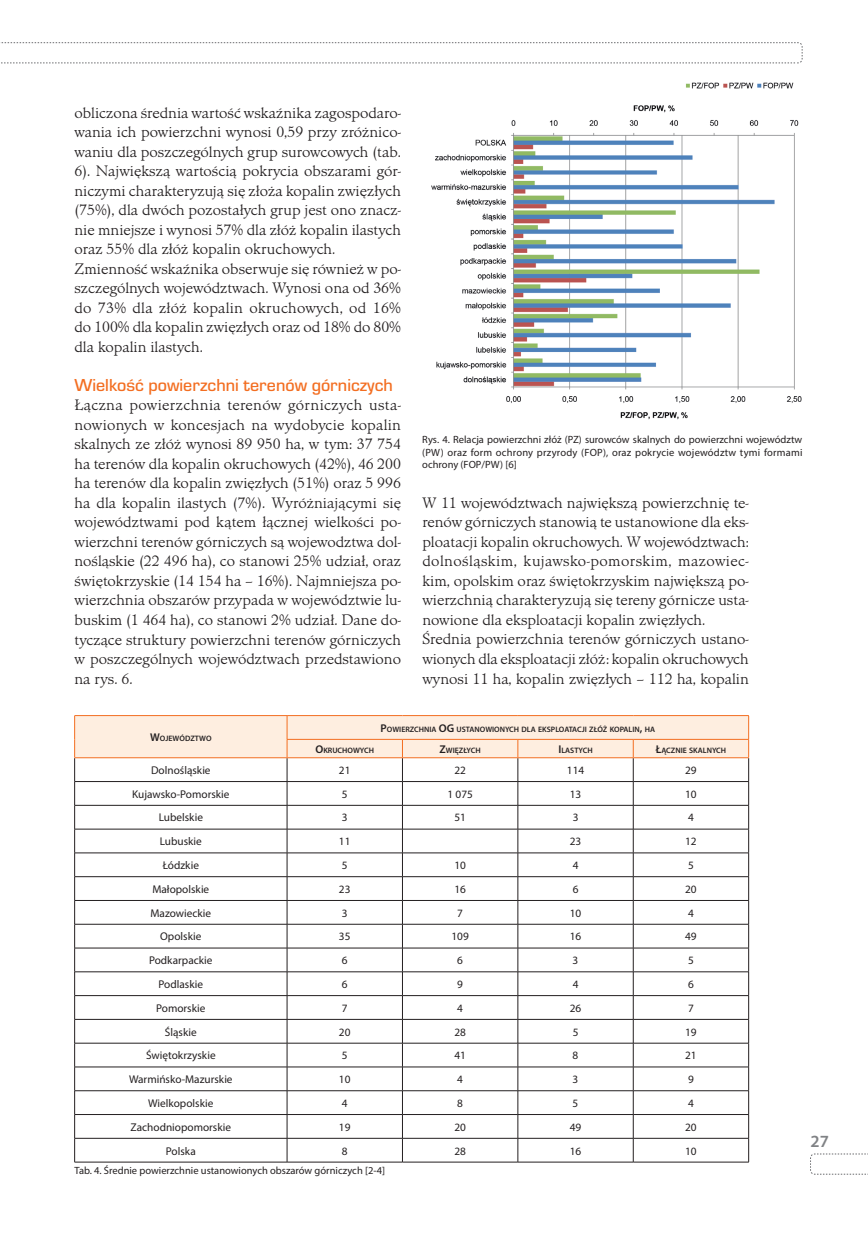
<style>
.page{position:relative;width:868px;height:1234px;background:#fff}
.page>*{position:absolute;margin:0;border:0;box-sizing:border-box;transform-origin:0 0}
.t1{font:500 18px "Eurostile TCE";color:#f36e21}
.t2{font:600 17.1px "Myriad Pro";color:#808285}
.t3{font:300 15.75px/19.5px "Minister TCE";color:#231f20}
.t4{font:11.25px "Myriad Pro";color:#231f20}
.t5{font:10.5px/12.6px "Myriad Pro";color:#231f20;text-align:justify}
.t6{font:600 7.8px "Myriad Pro";color:#231f20}
.s1{font-size:11.25px}
</style>
<div class="page">
<svg style="left:0;top:42px;width:802px;height:22px"></svg>
<svg style="left:810px;top:1153px;width:56px;height:21px"></svg>
<hr style="left:74px;top:1161px;width:213px;height:1px;background:#231f20">
<hr style="left:287px;top:1161px;width:115px;height:1px;background:#231f20">
<hr style="left:402px;top:1161px;width:116px;height:1px;background:#231f20">
<hr style="left:518px;top:1161px;width:115px;height:1px;background:#231f20">
<hr style="left:633px;top:1161px;width:115px;height:1px;background:#231f20">
<svg style="left:74px;top:715px;width:675px;height:446px"></svg>
<hr style="left:74px;top:757px;width:213px;height:1px;background:#f36e21">
<hr style="left:287px;top:757px;width:115px;height:1px;background:#f36e21">
<hr style="left:402px;top:757px;width:116px;height:1px;background:#f36e21">
<hr style="left:518px;top:757px;width:115px;height:1px;background:#f36e21">
<hr style="left:633px;top:757px;width:115px;height:1px;background:#f36e21">
<hr style="left:287px;top:739px;width:115px;height:1px;background:#f36e21">
<hr style="left:402px;top:739px;width:116px;height:1px;background:#f36e21">
<hr style="left:518px;top:739px;width:115px;height:1px;background:#f36e21">
<hr style="left:633px;top:739px;width:115px;height:1px;background:#f36e21">
<img style="left:431px;top:82px;width:371px;height:338px">
<p class="t3" style="left:74px;top:103px;width:328px">obliczona średnia wartość wskaźnika zagospodaro&shy;wania ich powierzchni wynosi 0,59 przy zróżnico&shy;waniu dla poszczególnych grup surowcowych (tab.<br>6). Największą wartością pokrycia obszarami gór&shy;niczymi charakteryzują się złoża kopalin zwięzłych (75%), dla dwóch pozostałych grup jest ono znacz&shy;nie mniejsze i wynosi 57% dla złóż kopalin ilastych oraz 55% dla złóż kopalin okruchowych.<br>Zmienność wskaźnika obserwuje się również w po&shy;szczególnych województwach. Wynosi ona od 36% do 73% dla złóż kopalin okruchowych, od 16% do 100% dla kopalin zwięzłych oraz od 18% do 80% dla kopalin ilastych.</p>
<p class="t1" style="left:74px;top:375px;width:320px">Wielkość powierzchni terenów górniczych</p>
<p class="t3" style="left:74px;top:395px;width:328px;text-align:justify">Łączna powierzchnia terenów górniczych usta&shy;nowionych w koncesjach na wydobycie kopalin skalnych ze złóż wynosi 89 950 ha, w tym: 37 754 ha terenów dla kopalin okruchowych (42%), 46 200 ha terenów dla kopalin zwięzłych (51%) oraz 5 996 ha dla kopalin ilastych (7%). Wyróżniającymi się województwami pod kątem łącznej wielkości po&shy;wierzchni terenów górniczych są wojewodztwa dol&shy;nośląskie (22 496 ha), co stanowi 25% udział, oraz świętokrzyskie (14 154 ha – 16%). Najmniejsza po&shy;wierzchnia obszarów przypada w województwie lu&shy;buskim (1 464 ha), co stanowi 2% udział. Dane do&shy;tyczące struktury powierzchni terenów górniczych w poszczególnych województwach przedstawiono na rys. 6.</p>
<p class="t5" style="left:422px;top:433px;width:381px">Rys. 4. Relacja powierzchni złóż (PZ) surowców skalnych do powierzchni województw (PW) oraz form ochrony przyrody (FOP), oraz pokrycie województw tymi formami ochrony (FOP/PW) [6]</p>
<p class="t3" style="left:422px;top:493px;width:328px">W 11 województwach największą powierzchnię te&shy;renów górniczych stanowią te ustanowione dla eks&shy;ploatacji kopalin okruchowych. W województwach: dolnośląskim, kujawsko-pomorskim, mazowiec&shy;kim, opolskim oraz świętokrzyskim największą po&shy;wierzchnią charakteryzują się tereny górnicze usta&shy;nowione dla eksploatacji kopalin zwięzłych.<br>Średnia powierzchnia terenów górniczych ustano&shy;wionych dla eksploatacji złóż: kopalin okruchowych wynosi 11 ha, kopalin zwięzłych – 112 ha, kopalin</p>
<p class="t6" style="left:150px;top:733px;width:63px"><span class="s1">W</span>OJEWÓDZTWO</p>
<p class="t6" style="left:380px;top:724px;width:276px"><span class="s1">P</span>OWIERZCHNIA <span class="s1">OG</span> USTANOWIONYCH DLA EKSPLOATACJI ZŁÓŻ KOPALIN<span class="s1">,</span> HA</p>
<p class="t6" style="left:315px;top:745px;width:60px"><span class="s1">O</span>KRUCHOWYCH</p>
<p class="t6" style="left:439px;top:745px;width:43px"><span class="s1">Z</span>WIĘZŁYCH</p>
<p class="t6" style="left:558px;top:745px;width:36px"><span class="s1">I</span> LASTYCH</p>
<p class="t6" style="left:655px;top:745px;width:72px"><span class="s1">Ł</span>ĄCZNIE SKALNYCH</p>
<p class="t4" style="left:151px;top:763px;width:61px">Dolnośląskie</p>
<p class="t4" style="left:339px;top:763px;width:13px">21</p>
<p class="t4" style="left:454px;top:763px;width:13px">22</p>
<p class="t4" style="left:567px;top:763px;width:19px">114</p>
<p class="t4" style="left:685px;top:763px;width:13px">29</p>
<p class="t4" style="left:132px;top:786px;width:99px">Kujawsko-Pomorskie</p>
<p class="t4" style="left:342px;top:786px;width:7px">5</p>
<p class="t4" style="left:447px;top:786px;width:27px">1 075</p>
<p class="t4" style="left:569px;top:786px;width:13px">13</p>
<p class="t4" style="left:685px;top:786px;width:13px">10</p>
<p class="t4" style="left:159px;top:810px;width:46px">Lubelskie</p>
<p class="t4" style="left:342px;top:810px;width:7px">3</p>
<p class="t4" style="left:454px;top:810px;width:13px">51</p>
<p class="t4" style="left:572px;top:810px;width:7px">3</p>
<p class="t4" style="left:688px;top:810px;width:7px">4</p>
<p class="t4" style="left:160px;top:834px;width:44px">Lubuskie</p>
<p class="t4" style="left:339px;top:834px;width:13px">11</p>
<p class="t4" style="left:569px;top:834px;width:13px">23</p>
<p class="t4" style="left:685px;top:834px;width:13px">12</p>
<p class="t4" style="left:163px;top:858px;width:38px">Łódzkie</p>
<p class="t4" style="left:342px;top:858px;width:7px">5</p>
<p class="t4" style="left:454px;top:858px;width:13px">10</p>
<p class="t4" style="left:572px;top:858px;width:7px">4</p>
<p class="t4" style="left:688px;top:858px;width:7px">5</p>
<p class="t4" style="left:152px;top:881px;width:58px">Małopolskie</p>
<p class="t4" style="left:339px;top:881px;width:13px">23</p>
<p class="t4" style="left:454px;top:881px;width:13px">16</p>
<p class="t4" style="left:572px;top:881px;width:7px">6</p>
<p class="t4" style="left:685px;top:881px;width:13px">20</p>
<p class="t4" style="left:150px;top:905px;width:62px">Mazowieckie</p>
<p class="t4" style="left:342px;top:905px;width:7px">3</p>
<p class="t4" style="left:457px;top:905px;width:7px">7</p>
<p class="t4" style="left:569px;top:905px;width:13px">10</p>
<p class="t4" style="left:688px;top:905px;width:7px">4</p>
<p class="t4" style="left:160px;top:929px;width:43px">Opolskie</p>
<p class="t4" style="left:339px;top:929px;width:13px">35</p>
<p class="t4" style="left:451px;top:929px;width:19px">109</p>
<p class="t4" style="left:569px;top:929px;width:13px">16</p>
<p class="t4" style="left:685px;top:929px;width:13px">49</p>
<p class="t4" style="left:149px;top:953px;width:65px">Podkarpackie</p>
<p class="t4" style="left:342px;top:953px;width:7px">6</p>
<p class="t4" style="left:457px;top:953px;width:7px">6</p>
<p class="t4" style="left:572px;top:953px;width:7px">3</p>
<p class="t4" style="left:688px;top:953px;width:7px">5</p>
<p class="t4" style="left:158px;top:977px;width:46px">Podlaskie</p>
<p class="t4" style="left:342px;top:977px;width:7px">6</p>
<p class="t4" style="left:457px;top:977px;width:7px">9</p>
<p class="t4" style="left:572px;top:977px;width:7px">4</p>
<p class="t4" style="left:688px;top:977px;width:7px">6</p>
<p class="t4" style="left:156px;top:1000px;width:51px">Pomorskie</p>
<p class="t4" style="left:342px;top:1000px;width:7px">7</p>
<p class="t4" style="left:457px;top:1000px;width:7px">4</p>
<p class="t4" style="left:569px;top:1000px;width:13px">26</p>
<p class="t4" style="left:688px;top:1000px;width:7px">7</p>
<p class="t4" style="left:165px;top:1024px;width:33px">Śląskie</p>
<p class="t4" style="left:339px;top:1024px;width:13px">20</p>
<p class="t4" style="left:454px;top:1024px;width:13px">28</p>
<p class="t4" style="left:572px;top:1024px;width:7px">5</p>
<p class="t4" style="left:685px;top:1024px;width:13px">19</p>
<p class="t4" style="left:146px;top:1048px;width:71px">Świętokrzyskie</p>
<p class="t4" style="left:342px;top:1048px;width:7px">5</p>
<p class="t4" style="left:454px;top:1048px;width:13px">41</p>
<p class="t4" style="left:572px;top:1048px;width:7px">8</p>
<p class="t4" style="left:685px;top:1048px;width:13px">21</p>
<p class="t4" style="left:129px;top:1072px;width:105px">Warmińsko-Mazurskie</p>
<p class="t4" style="left:339px;top:1072px;width:13px">10</p>
<p class="t4" style="left:457px;top:1072px;width:7px">4</p>
<p class="t4" style="left:572px;top:1072px;width:7px">3</p>
<p class="t4" style="left:688px;top:1072px;width:7px">9</p>
<p class="t4" style="left:148px;top:1095px;width:67px">Wielkopolskie</p>
<p class="t4" style="left:342px;top:1095px;width:7px">4</p>
<p class="t4" style="left:457px;top:1095px;width:7px">8</p>
<p class="t4" style="left:572px;top:1095px;width:7px">5</p>
<p class="t4" style="left:688px;top:1095px;width:7px">4</p>
<p class="t4" style="left:130px;top:1119px;width:102px">Zachodniopomorskie</p>
<p class="t4" style="left:339px;top:1119px;width:13px">19</p>
<p class="t4" style="left:454px;top:1119px;width:13px">20</p>
<p class="t4" style="left:569px;top:1119px;width:13px">49</p>
<p class="t4" style="left:685px;top:1119px;width:13px">20</p>
<p class="t4" style="left:166px;top:1143px;width:31px">Polska</p>
<p class="t4" style="left:342px;top:1143px;width:7px">8</p>
<p class="t4" style="left:454px;top:1143px;width:13px">28</p>
<p class="t4" style="left:569px;top:1143px;width:13px">16</p>
<p class="t4" style="left:685px;top:1143px;width:13px">10</p>
<p class="t5" style="left:74px;top:1164px;width:312px">Tab. 4. Średnie powierzchnie ustanowionych obszarów górniczych [2-4]</p>
<p class="t2" style="left:810px;top:1130px;width:20px">27</p>
</div>
